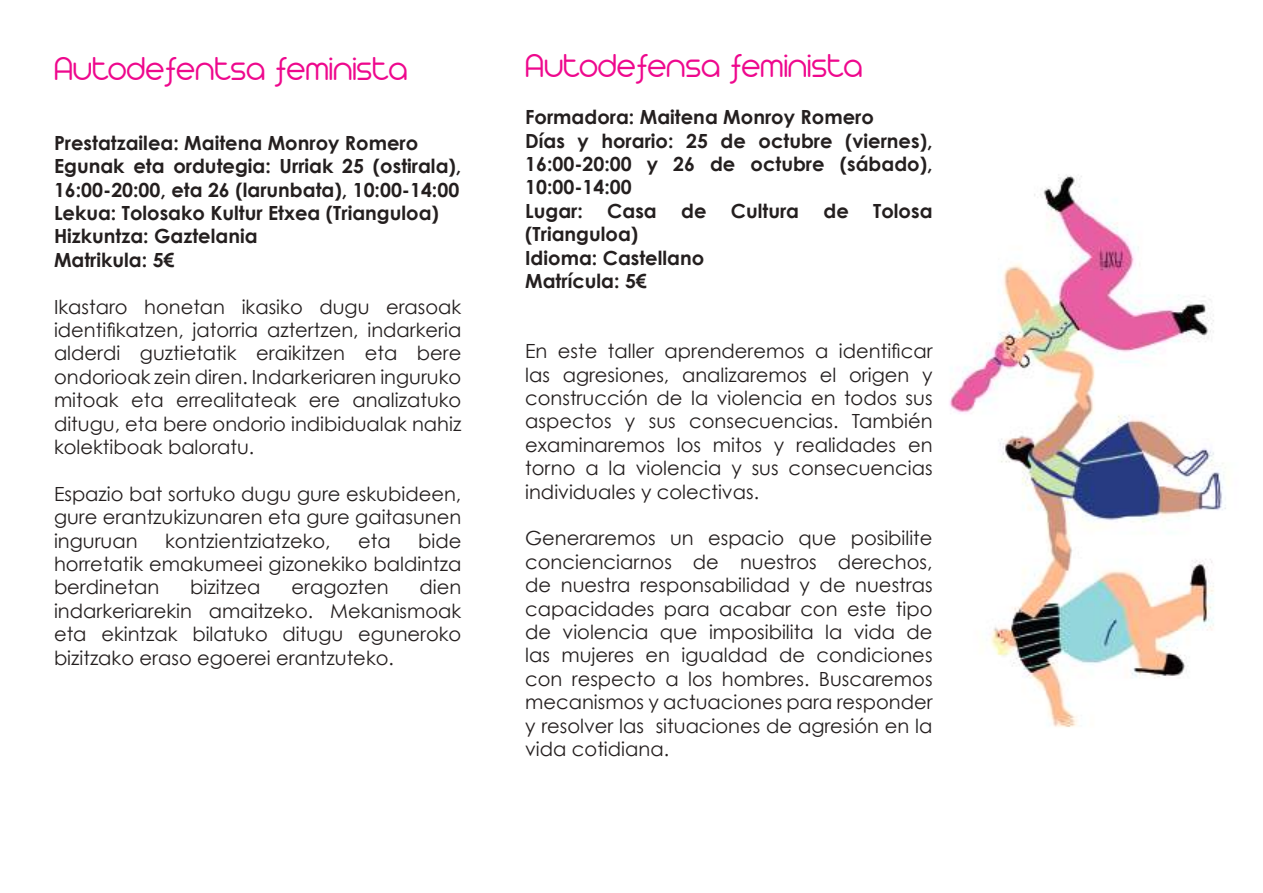
<style>
.page{position:relative;width:1263px;height:893px;background:#fff}
.page>*{position:absolute;margin:0;border:0;box-sizing:border-box;transform-origin:0 0}
.t1{font:300 36px "Arista 2.0";color:#ee088d}
.t2{font:19.5px/23.4px "Century Gothic";color:#241f1f;text-align:justify}
.t3{font:700 19.5px/23.4px "Century Gothic";color:#241f1f}
</style>
<div class="page">
<img style="left:949px;top:174px;width:277px;height:554px">
<h1 class="t1" style="left:54px;top:43px;width:355px">Autodefentsa feminista</h1>
<p class="t3" style="left:54px;top:131px;width:409px">Prestatzailea: Maitena Monroy Romero Egunak eta ordutegia: Urriak 25 (ostirala), 16:00-20:00, eta 26 (larunbata), 10:00-14:00<br>Lekua: Tolosako Kultur Etxea (Trianguloa)<br>Hizkuntza: Gaztelania<br>Matrikula: 5€</p>
<p class="t2" style="left:54px;top:295px;width:409px">Ikastaro honetan ikasiko dugu erasoak identifikatzen, jatorria aztertzen, indarkeria alderdi guztietatik eraikitzen eta bere ondorioak zein diren. Indarkeriaren inguruko mitoak eta errealitateak ere analizatuko ditugu, eta bere ondorio indibidualak nahiz kolektiboak baloratu.</p>
<p class="t2" style="left:54px;top:482px;width:409px">Espazio bat sortuko dugu gure eskubideen, gure erantzukizunaren eta gure gaitasunen inguruan</p>
<p class="t2" style="left:54px;top:529px;width:409px;text-indent:364px">bide horretatik emakumeei gizonekiko baldintza berdinetan</p>
<p class="t2" style="left:165px;top:529px;width:167px">kontzientziatzeko,</p>
<p class="t2" style="left:358px;top:529px;width:34px">eta</p>
<p class="t2" style="left:54px;top:575px;width:409px;text-indent:366px">dien indarkeriarekin amaitzeko. Mekanismoak eta ekintzak bilatuko ditugu eguneroko bizitzako eraso egoerei erantzuteko.</p>
<p class="t2" style="left:190px;top:575px;width:72px">bizitzea</p>
<p class="t2" style="left:291px;top:575px;width:99px">eragozten</p>
<h1 class="t1" style="left:525px;top:40px;width:339px">Autodefensa feminista</h1>
<p class="t3" style="left:525px;top:105px;width:409px">Formadora: Maitena Monroy Romero<br>Días y horario: 25 de octubre (viernes),<br>16:00-20:00 y 26 de octubre (sábado),<br>10:00-14:00<br>Lugar: Casa</p>
<p class="t3" style="left:681px;top:198px;width:27px">de</p>
<p class="t3" style="left:731px;top:198px;width:119px">Cultura de</p>
<p class="t3" style="left:873px;top:198px;width:61px">Tolosa</p>
<p class="t3" style="left:525px;top:222px;width:181px">(Trianguloa)<br>Idioma: Castellano<br>Matrícula: 5€</p>
<p class="t2" style="left:525px;top:339px;width:409px">En este taller aprenderemos a identificar las agresiones, analizaremos el origen y construcción de la violencia en todos sus aspectos y sus consecuencias. También examinaremos los mitos y realidades en torno a la violencia y sus consecuencias individuales y colectivas.</p>
<p class="t2" style="left:525px;top:526px;width:409px">Generaremos un espacio que posibilite concienciarnos de nuestros derechos, de nuestra responsabilidad y de nuestras capacidades para acabar con este tipo de violencia que imposibilita la vida de las mujeres en igualdad de condiciones con respecto a los hombres. Buscaremos mecanismos y actuaciones para responder y resolver las situaciones de agresión en la vida cotidiana.</p>
</div>
